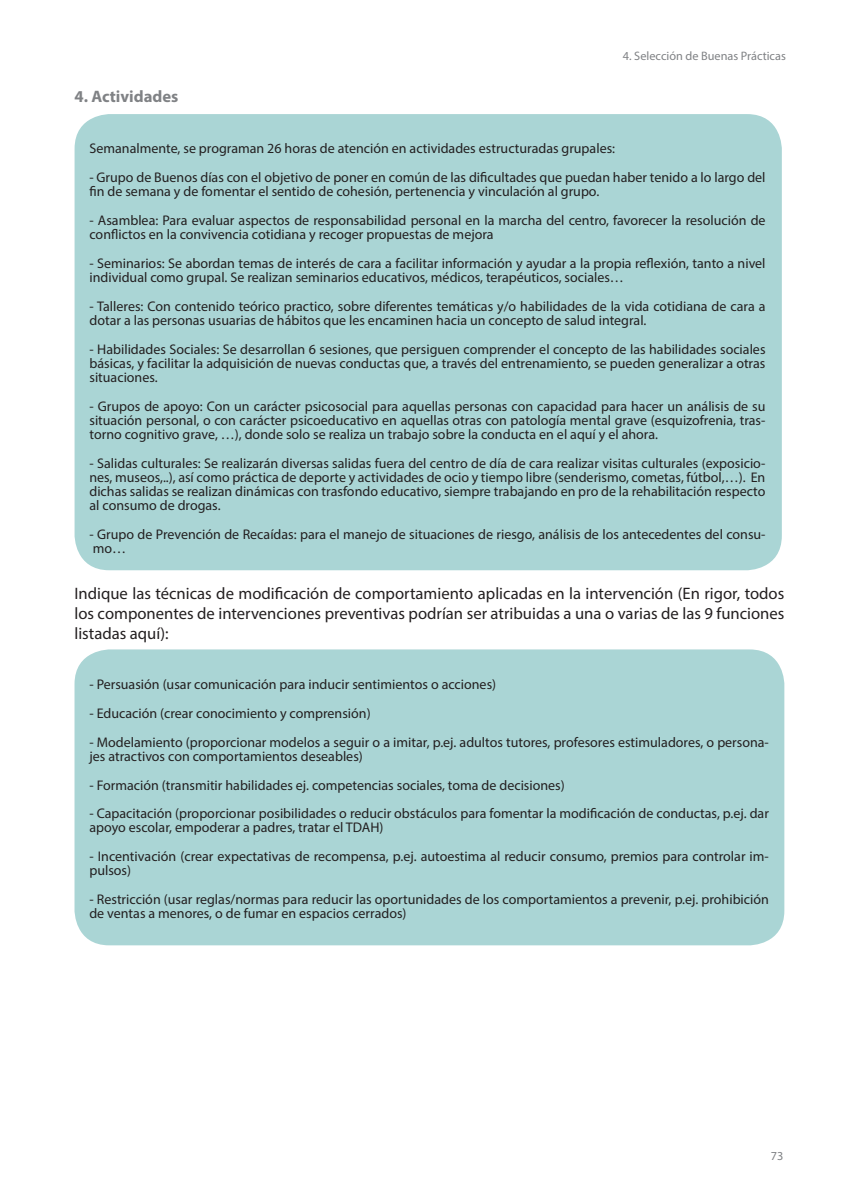
<style>
.page{position:relative;width:844px;height:1191px;background:#fff}
.page>*{position:absolute;margin:0;border:0;box-sizing:border-box;transform-origin:0 0}
.t1{font:16.62px/19.9px "Myriad Pro";color:#231f20;text-align:justify}
.t2{font:700 16.62px "Myriad Pro";color:#808285}
.t3{font:14px/14px "Myriad Pro";color:#231f20}
.t4{font:12.25px "Myriad Pro";color:#808285}
</style>
<div class="page">
<div style="left:75px;top:114px;width:706px;height:456px;background:#aad5d5;border-radius:35px"></div>
<div style="left:74px;top:649px;width:710px;height:296px;background:#aad5d5;border-radius:35px"></div>
<p class="t2" style="left:74px;top:85px;width:105px">4. Actividades</p>
<p class="t4" style="left:622px;top:48px;width:164px">4. Selección de Buenas Prácticas</p>
<p class="t3" style="left:89px;top:142px;width:527px">Semanalmente, se programan 26 horas de atención en actividades estructuradas grupales:</p>
<p class="t3" style="left:89px;top:170px;width:677px">- Grupo de Buenos días con el objetivo de poner en común de las dificultades que puedan haber tenido a lo largo del fin de semana y de fomentar el sentido de cohesión, pertenencia y vinculación al grupo.</p>
<p class="t3" style="left:89px;top:213px;width:677px">- Asamblea: Para evaluar aspectos de responsabilidad personal en la marcha del centro, favorecer la resolución de conflictos en la convivencia cotidiana y recoger propuestas de mejora</p>
<p class="t3" style="left:89px;top:256px;width:677px">- Seminarios: Se abordan temas de interés de cara a facilitar información y ayudar a la propia reflexión, tanto a nivel individual como grupal. Se realizan seminarios educativos, médicos, terapéuticos, sociales…</p>
<p class="t3" style="left:89px;top:299px;width:677px">- Talleres: Con contenido teórico practico, sobre diferentes temáticas y/o habilidades de la vida cotidiana de cara a dotar a las personas usuarias de hábitos que les encaminen hacia un concepto de salud integral.</p>
<p class="t3" style="left:89px;top:342px;width:677px;text-align:justify">- Habilidades Sociales: Se desarrollan 6 sesiones, que persiguen comprender el concepto de las habilidades sociales básicas, y facilitar la adquisición de nuevas conductas que, a través del entrenamiento, se pueden generalizar a otras situaciones.</p>
<p class="t3" style="left:89px;top:399px;width:677px;text-align:justify">- Grupos de apoyo: Con un carácter psicosocial para aquellas personas con capacidad para hacer un análisis de su situación personal, o con carácter psicoeducativo en aquellas otras con patología mental grave (esquizofrenia, tras&shy;torno cognitivo grave, …), donde solo se realiza un trabajo sobre la conducta en el aquí y el ahora.</p>
<p class="t3" style="left:89px;top:456px;width:677px;text-align:justify">- Salidas culturales: Se realizarán diversas salidas fuera del centro de día de cara realizar visitas culturales (exposicio&shy;nes, museos,..), así como práctica de deporte y actividades de ocio y tiempo libre (senderismo, cometas, fútbol,…). En dichas salidas se realizan dinámicas con trasfondo educativo, siempre trabajando en pro de la rehabilitación respecto al consumo de drogas.</p>
<p class="t3" style="left:89px;top:527px;width:677px">- Grupo de Prevención de Recaídas: para el manejo de situaciones de riesgo, análisis de los antecedentes del consu&shy;mo…</p>
<p class="t1" style="left:74px;top:583px;width:711px">Indique las técnicas de modificación de comportamiento aplicadas en la intervención (En rigor, todos los componentes de intervenciones preventivas podrían ser atribuidas a una o varias de las 9 funciones listadas aquí):</p>
<p class="t3" style="left:89px;top:677px;width:408px">- Persuasión (usar comunicación para inducir sentimientos o acciones)</p>
<p class="t3" style="left:89px;top:706px;width:283px">- Educación (crear conocimiento y comprensión)</p>
<p class="t3" style="left:89px;top:734px;width:680px">- Modelamiento (proporcionar modelos a seguir o a imitar, p.ej. adultos tutores, profesores estimuladores, o persona&shy;jes atractivos con comportamientos deseables)</p>
<p class="t3" style="left:89px;top:777px;width:477px">- Formación (transmitir habilidades ej. competencias sociales, toma de decisiones)</p>
<p class="t3" style="left:89px;top:806px;width:680px">- Capacitación (proporcionar posibilidades o reducir obstáculos para fomentar la modificación de conductas, p.ej. dar apoyo escolar, empoderar a padres, tratar el TDAH)</p>
<p class="t3" style="left:89px;top:849px;width:680px">- Incentivación (crear expectativas de recompensa, p.ej. autoestima al reducir consumo, premios para controlar im&shy;pulsos)</p>
<p class="t3" style="left:89px;top:892px;width:680px">- Restricción (usar reglas/normas para reducir las oportunidades de los comportamientos a prevenir, p.ej. prohibición de ventas a menores, o de fumar en espacios cerrados)</p>
<p class="t4" style="left:770px;top:1148px;width:14px">73</p>
</div>
